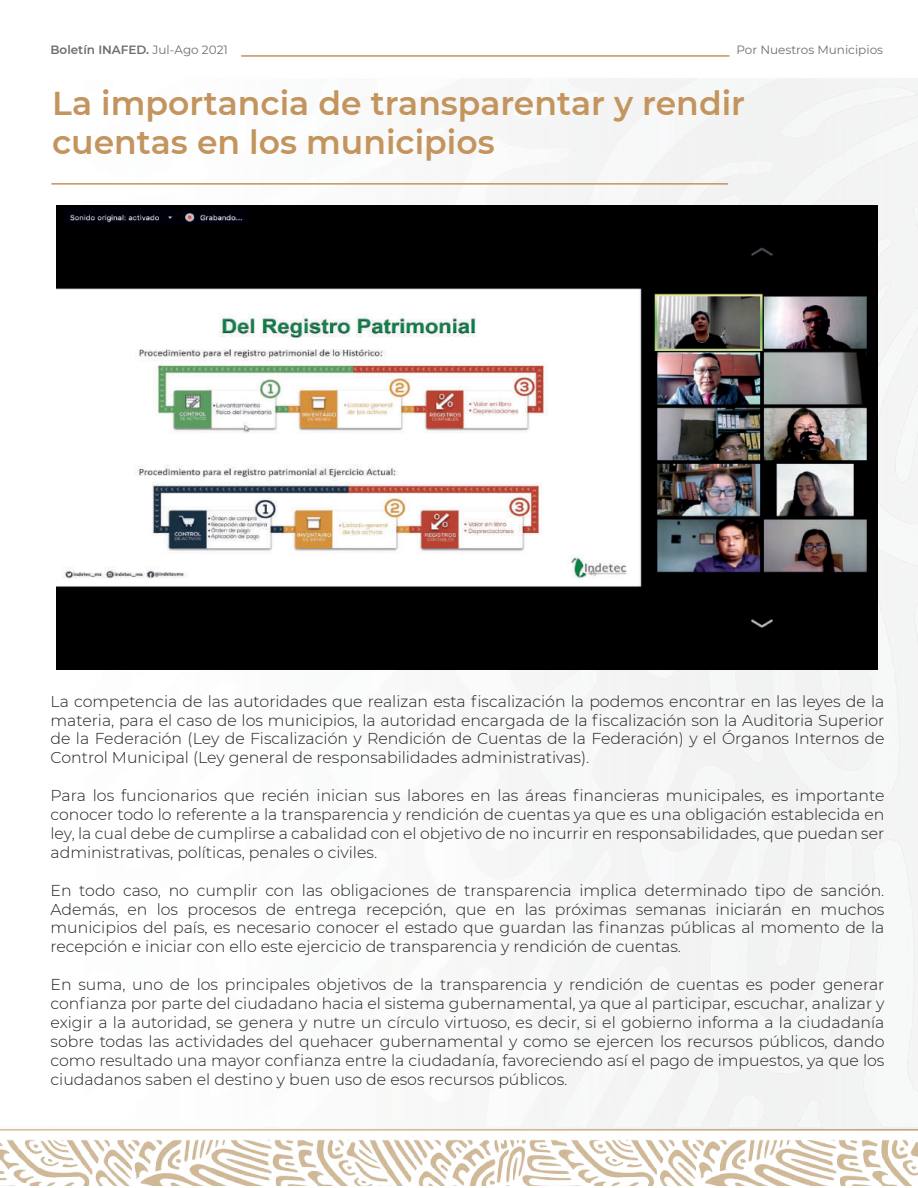
<style>
.page{position:relative;width:918px;height:1188px;background:#fff}
.page>*{position:absolute;margin:0;border:0;box-sizing:border-box;transform-origin:0 0}
.t1{font:600 33px/39.6px "Montserrat";color:#c3945d}
.t2{font:300 15.75px/18.9px "Montserrat";color:#231f20;text-align:justify}
.t3{font:600 12px "Montserrat";color:#6d6e71}
.t4{font:12px "Montserrat";color:#6d6e71}
.s1{font-weight:400}
</style>
<div class="page">
<img style="left:0;top:78px;width:918px;height:1107px">
<hr style="left:241px;top:55px;width:489px;height:2px;background:#c3945d">
<img style="left:56px;top:206px;width:822px;height:463px">
<hr style="left:51px;top:183px;width:677px;height:2px;background:#c3945d">
<p class="t3" style="left:50px;top:42px;width:179px">Boletín INAFED. <span class="s1">Jul-Ago 2021</span></p>
<p class="t4" style="left:736px;top:42px;width:148px">Por Nuestros Municipios</p>
<h1 class="t1" style="left:52px;top:82px;width:694px">La importancia de transparentar y rendir cuentas en los municipios</h1>
<p class="t2" style="left:51px;top:691px;width:835px">La competencia de las autoridades que realizan esta fiscalización la podemos encontrar en las leyes de la materia, para el caso de los municipios, la autoridad encargada de la fiscalización son la Auditoria Superior de la Federación (Ley de Fiscalización y Rendición de Cuentas de la Federación) y el Órganos Internos de Control Municipal (Ley general de responsabilidades administrativas).</p>
<p class="t2" style="left:51px;top:786px;width:835px">Para los funcionarios que recién inician sus labores en las áreas financieras municipales, es importante conocer todo lo referente a la transparencia y rendición de cuentas ya que es una obligación establecida en ley, la cual debe de cumplirse a cabalidad con el objetivo de no incurrir en responsabilidades, que puedan ser administrativas, políticas, penales o civiles.</p>
<p class="t2" style="left:51px;top:880px;width:835px">En todo caso, no cumplir con las obligaciones de transparencia implica determinado tipo de sanción.<br>Además, en los procesos de entrega recepción, que en las próximas semanas iniciarán en muchos municipios del país, es necesario conocer el estado que guardan las finanzas públicas al momento de la recepción e iniciar con ello este ejercicio de transparencia y rendición de cuentas.</p>
<p class="t2" style="left:51px;top:975px;width:835px">En suma, uno de los principales objetivos de la transparencia y rendición de cuentas es poder generar confianza por parte del ciudadano hacia el sistema gubernamental, ya que al participar, escuchar, analizar y exigir a la autoridad, se genera y nutre un círculo virtuoso, es decir, si el gobierno informa a la ciudadanía sobre todas las actividades del quehacer gubernamental y como se ejercen los recursos públicos, dando como resultado una mayor confianza entre la ciudadanía, favoreciendo así el pago de impuestos, ya que los ciudadanos saben el destino y buen uso de esos recursos públicos.</p>
</div>
